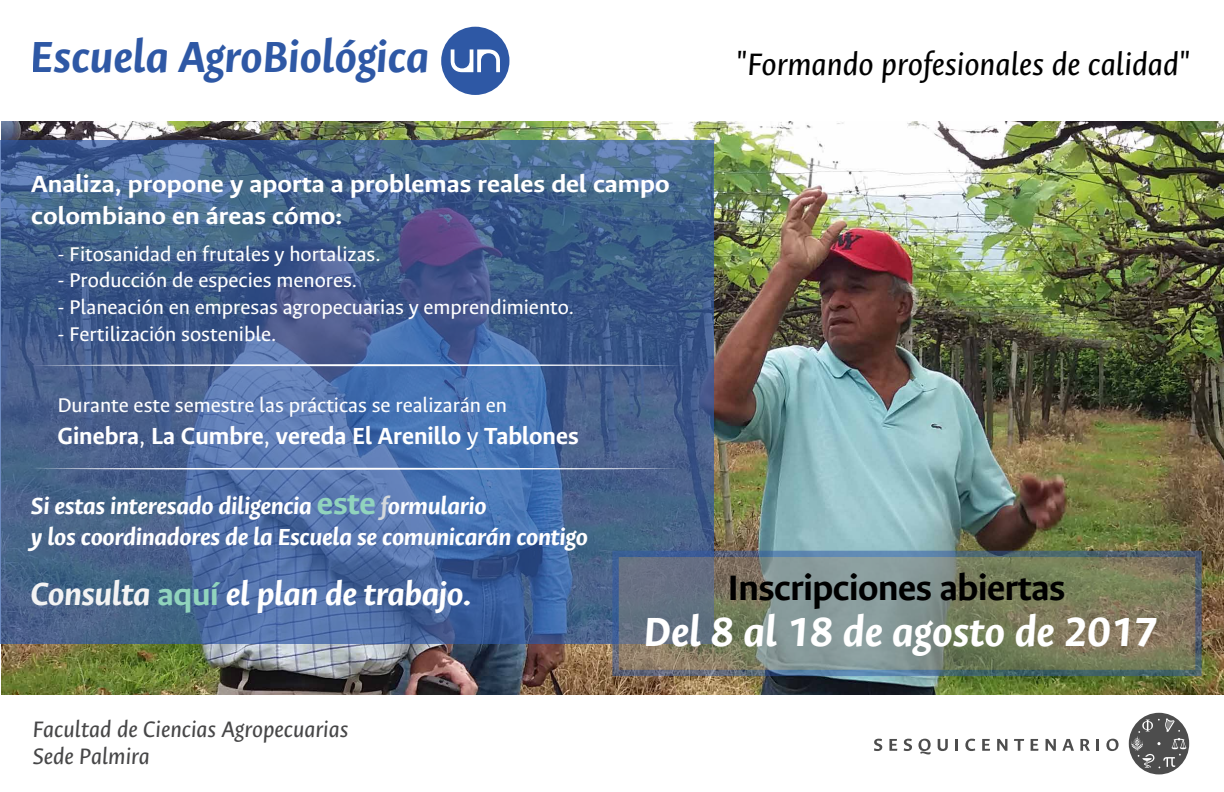
<style>
.page{position:relative;width:1224px;height:792px;background:#fff}
.page>*{position:absolute;margin:0;border:0;box-sizing:border-box;transform-origin:0 0}
.t1{font:italic 700 49px "Ancizar Sans";color:#2e58a5}
.t2{font:italic 700 45.8px "Ancizar Sans";color:#fff}
.t3{font:700 39.8px "Ancizar Sans";letter-spacing:-.01em;color:#000}
.t4{font:italic 700 35.9px "Ancizar Sans";letter-spacing:-.01em;color:#fff}
.t5{font:italic 34.9px "Ancizar Sans";color:#000}
.t6{font:italic 700 26.2px/31px "Ancizar Sans";letter-spacing:-.01em;color:#fff}
.t7{font:700 26.2px/31.5px "Ancizar Sans";color:#fff;scale:1.08 1}
.t8{font:700 26.2px "Ancizar Sans";color:#fff}
.t9{font:italic 25.2px/26.7px "Ancizar Sans";color:#474748}
.t10{font:22.3px "Ancizar Sans";color:#fff}
.s1{font-weight:400}
.s2{font-style:normal;font-size:34.9px;color:#91d4bd}
.s3{color:#d3d8dc}
.s4{color:#f3f3f3}
</style>
<div class="page">
<img style="left:1px;top:122px;width:1223px;height:573px">
<svg style="left:1129px;top:713px;width:60px;height:61px"></svg>
<svg style="left:874px;top:739px;width:8px;height:12px"></svg>
<svg style="left:889px;top:739px;width:8px;height:12px"></svg>
<svg style="left:904px;top:739px;width:8px;height:12px"></svg>
<svg style="left:918px;top:739px;width:13px;height:16px"></svg>
<svg style="left:938px;top:739px;width:10px;height:12px"></svg>
<svg style="left:956px;top:739px;width:2px;height:12px"></svg>
<svg style="left:965px;top:739px;width:10px;height:12px"></svg>
<svg style="left:982px;top:739px;width:8px;height:12px"></svg>
<svg style="left:997px;top:739px;width:10px;height:12px"></svg>
<svg style="left:1014px;top:739px;width:10px;height:12px"></svg>
<svg style="left:1031px;top:739px;width:7px;height:12px"></svg>
<svg style="left:1046px;top:739px;width:10px;height:12px"></svg>
<svg style="left:1062px;top:739px;width:12px;height:12px"></svg>
<svg style="left:1080px;top:739px;width:10px;height:12px"></svg>
<svg style="left:1097px;top:739px;width:2px;height:12px"></svg>
<svg style="left:1106px;top:739px;width:13px;height:12px"></svg>
<svg style="left:441px;top:27px;width:68px;height:68px"></svg>
<svg style="left:0;top:140px;width:714px;height:504px;background:#466495"></svg>
<svg style="left:31px;top:364px;width:650px;height:2px"></svg>
<svg style="left:31px;top:468px;width:650px;height:2px"></svg>
<svg style="left:612px;top:551px;width:590px;height:125px;background:#768076"></svg>
<h1 class="t1" style="left:31px;top:29px;width:400px">Escuela AgroBiológica</h1>
<p class="t7" style="left:31px;top:168px;width:593px">Analiza, propone y aporta a problemas reales del campo colombiano en áreas cómo:</p>
<p class="t10" style="left:57px;top:242px;width:325px">- Fitosanidad en frutales y hortalizas.</p>
<p class="t10" style="left:57px;top:268px;width:301px">- Producción de especies menores.</p>
<p class="t10" style="left:57px;top:295px;width:518px">- Planeación en empresas agropecuarias y emprendimiento.</p>
<p class="t10" style="left:57px;top:322px;width:221px">- Fertilización sostenible.</p>
<p class="t10" style="left:57px;top:393px;width:451px">Durante este semestre las prácticas se realizarán en</p>
<p class="t8" style="left:57px;top:421px;width:523px">Ginebra<span class="s1">,</span> La Cumbre<span class="s1">,</span> vereda El Arenillo <span class="s1">y</span> Tablones</p>
<h3 class="t5" style="left:736px;top:45px;width:456px">"Formando profesionales de calidad"</h3>
<p class="t6" style="left:31px;top:490px;width:559px">Si estas interesado diligencia <span class="s2">este</span> <span class="s3">f</span>ormulario<br>y los coordinadores de la Escuela se comunicarán contigo</p>
<h3 class="t4" style="left:31px;top:573px;width:443px"><span class="s4">Consulta</span> <span class="s2">aquí</span> el plan de trabajo.</h3>
<p class="t9" style="left:33px;top:716px;width:317px">Facultad de Ciencias Agropecuarias<br>Sede Palmira</p>
<h3 class="t3" style="left:728px;top:566px;width:339px">Inscripciones abiertas</h3>
<h2 class="t2" style="left:644px;top:605px;width:515px">Del 8 al 18 de agosto de 2017</h2>
</div>
